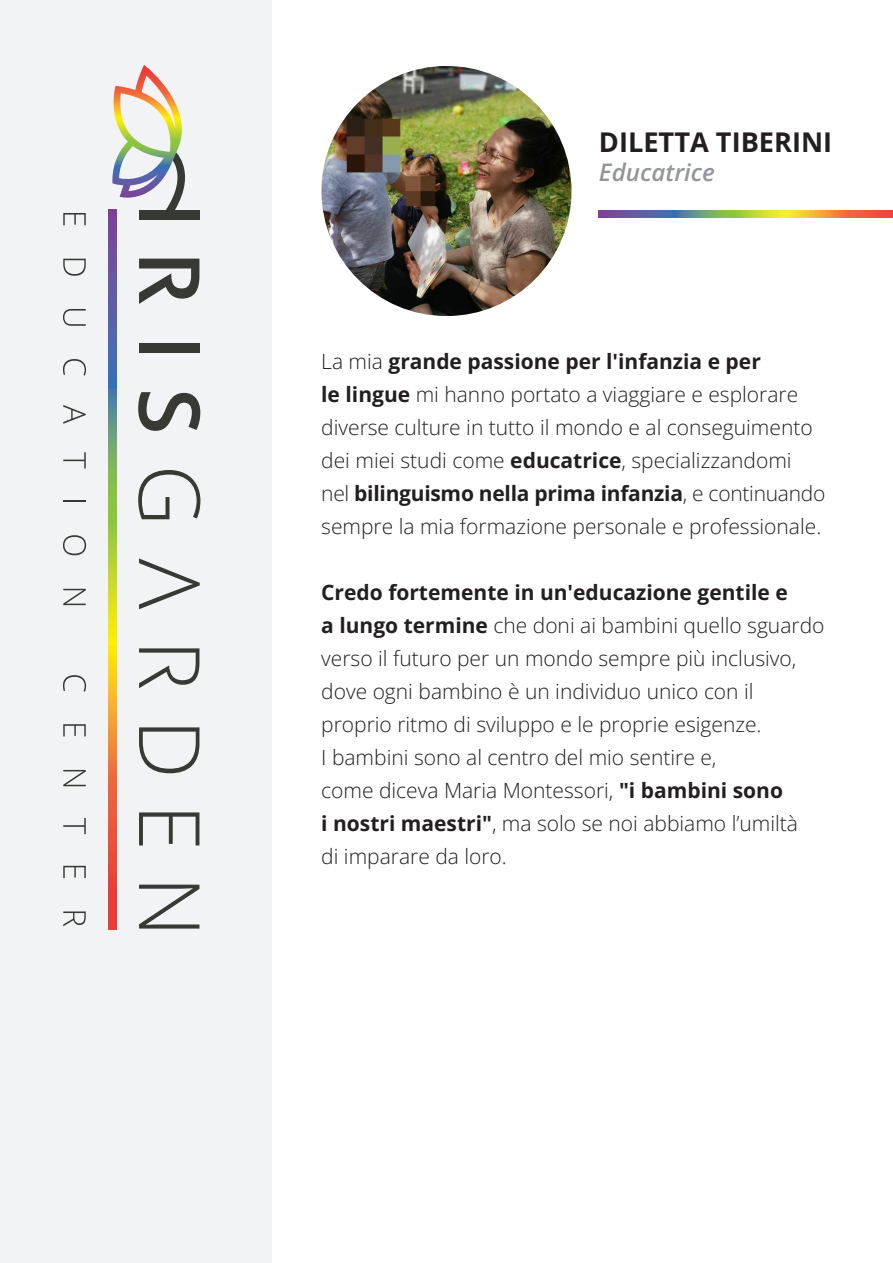
<style>
.page{position:relative;width:893px;height:1263px;background:#fff}
.page>*{position:absolute;margin:0;border:0;box-sizing:border-box;transform-origin:0 0}
.t1{font:700 27.15px "Open Sans";color:#231f20}
.t2{font:italic 600 24.15px "Open Sans";color:#939598}
.t3{font:300 21px/33px "Open Sans";color:#231f20}
.s1{font-weight:700}
</style>
<div class="page">
<div style="left:0;top:0;width:271px;height:1263px;background:#f2f3f4"></div>
<svg style="left:112px;top:65px;width:73px;height:145px"></svg>
<div style="left:139px;top:210px;width:60px;height:9px;background:#383835"></div>
<div style="left:139px;top:343px;width:60px;height:10px;background:#383835"></div>
<svg style="left:138px;top:392px;width:62px;height:39px"></svg>
<svg style="left:138px;top:470px;width:62px;height:49px"></svg>
<svg style="left:139px;top:727px;width:60px;height:46px"></svg>
<svg style="left:139px;top:812px;width:60px;height:33px"></svg>
<svg style="left:139px;top:885px;width:60px;height:43px"></svg>
<svg style="left:139px;top:259px;width:60px;height:45px"></svg>
<svg style="left:139px;top:558px;width:61px;height:51px"></svg>
<svg style="left:139px;top:648px;width:60px;height:40px"></svg>
<svg style="left:108px;top:209px;width:8px;height:720px;background:#ae8b57"></svg>
<svg style="left:63px;top:213px;width:23px;height:12px"></svg>
<svg style="left:63px;top:259px;width:23px;height:17px"></svg>
<svg style="left:63px;top:309px;width:23px;height:17px"></svg>
<svg style="left:63px;top:359px;width:23px;height:17px"></svg>
<svg style="left:63px;top:405px;width:23px;height:19px"></svg>
<svg style="left:63px;top:452px;width:23px;height:16px"></svg>
<hr style="left:63px;top:500px;width:23px;height:2px;background:#383835">
<svg style="left:63px;top:535px;width:23px;height:20px"></svg>
<svg style="left:63px;top:589px;width:23px;height:16px"></svg>
<svg style="left:63px;top:675px;width:23px;height:17px"></svg>
<svg style="left:63px;top:724px;width:23px;height:12px"></svg>
<svg style="left:63px;top:770px;width:23px;height:16px"></svg>
<svg style="left:63px;top:818px;width:23px;height:16px"></svg>
<svg style="left:63px;top:866px;width:23px;height:12px"></svg>
<svg style="left:63px;top:911px;width:23px;height:15px"></svg>
<svg style="left:599px;top:210px;width:294px;height:7px;background:#a99062"></svg>
<img style="left:321px;top:66px;width:250px;height:250px;border-radius:125px">
<p class="t1" style="left:599px;top:123px;width:235px">DILETTA TIBERINI</p>
<p class="t2" style="left:599px;top:155px;width:118px">Educatrice</p>
<p class="t3" style="left:321px;top:344px;width:506px">La mia <span class="s1">grande passione per l'infanzia e per<br>le lingue</span> mi hanno portato a viaggiare e esplorare diverse culture in tutto il mondo e al conseguimento dei miei studi come <span class="s1">educatrice</span>, specializzandomi<br>nel <span class="s1">bilinguismo nella prima infanzia</span>, e continuando sempre la mia formazione personale e professionale.</p>
<p class="t3" style="left:321px;top:575px;width:505px"><span class="s1">Credo fortemente in un'educazione gentile e<br>a lungo termine</span> che doni ai bambini quello sguardo verso il futuro per un mondo sempre più inclusivo, dove ogni bambino è un individuo unico con il proprio ritmo di sviluppo e le proprie esigenze.<br>I bambini sono al centro del mio sentire e,<br>come diceva Maria Montessori, <span class="s1">"i bambini sono<br>i nostri maestri"</span>, ma solo se noi abbiamo l’umiltà<br>di imparare da loro.</p>
</div>
